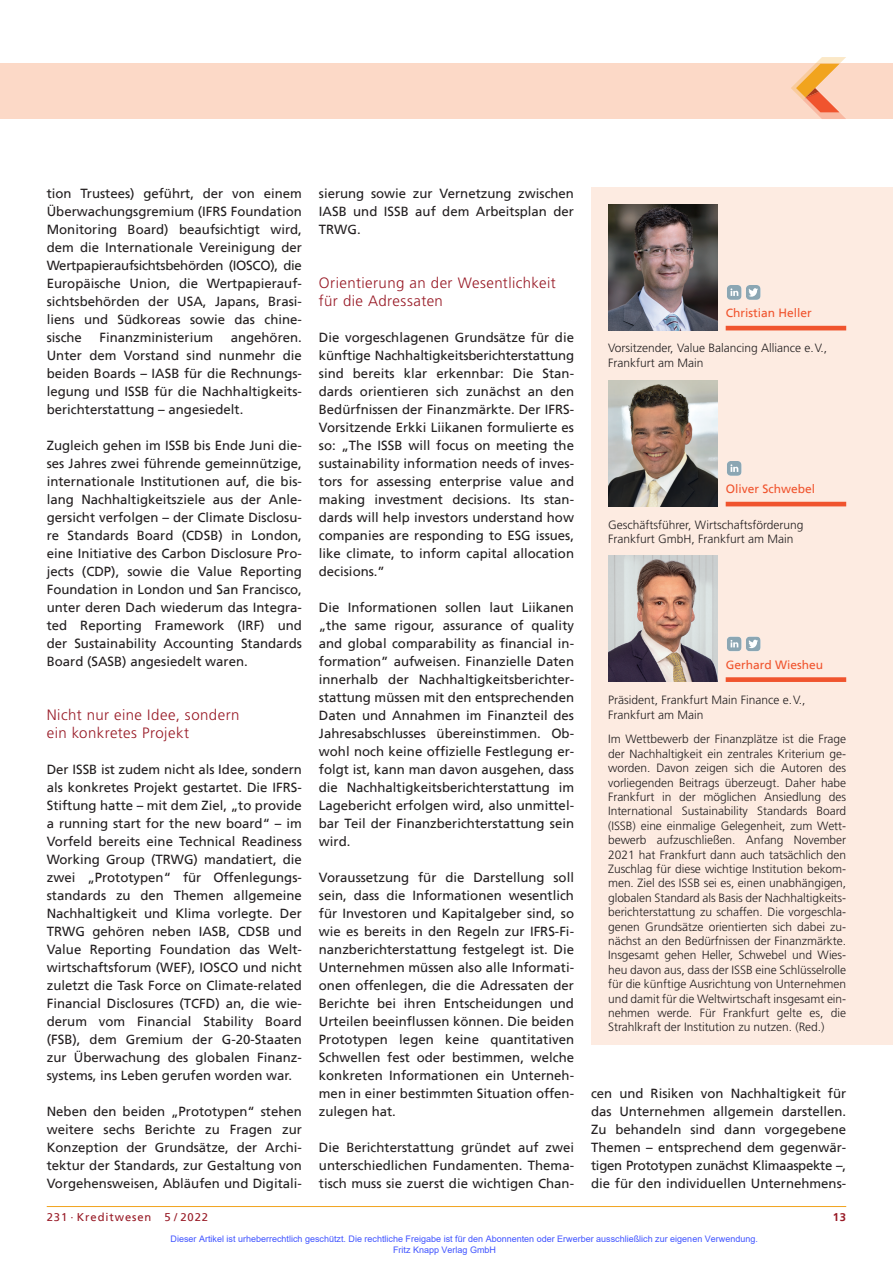
<style>
.page{position:relative;width:893px;height:1263px;background:#fff}
.page>*{position:absolute;margin:0;border:0;box-sizing:border-box;transform-origin:0 0}
.t1{font:300 15px/18px "Frutiger";letter-spacing:.03em;color:#981a26}
.t2{font:13.2px/18px "Frutiger";color:#231f20;text-align:justify}
.t3{font:300 12px/14.4px "Frutiger";color:#231f20}
.t4{font:12px "Frutiger";color:#f0542e}
.t5{font:11.25px "Frutiger";letter-spacing:.08em;color:#981a26}
.t6{font:700 11.25px "Frutiger";color:#981a26}
.t7{font:9px/10.8px "Arial";color:#4054ff}
</style>
<div class="page">
<hr style="left:47px;top:1206px;width:799px;height:1px;background:#f1a31e">
<div style="left:0;top:64px;width:893px;height:55px;background:#fcd9c7"></div>
<svg style="left:791px;top:57px;width:55px;height:62px"></svg>
<div style="left:591px;top:187px;width:302px;height:857px;background:#fdebe1"></div>
<img style="left:608px;top:204px;width:109px;height:126px">
<hr style="left:726px;top:326px;width:120px;height:4px;background:#f0542e">
<svg style="left:727px;top:285px;width:34px;height:15px"></svg>
<img style="left:608px;top:380px;width:109px;height:126px">
<img style="left:608px;top:556px;width:109px;height:126px">
<hr style="left:726px;top:502px;width:120px;height:4px;background:#f0542e">
<div style="left:726px;top:677px;width:120px;height:5px;background:#f0542e"></div>
<svg style="left:727px;top:461px;width:15px;height:15px"></svg>
<svg style="left:727px;top:636px;width:34px;height:15px"></svg>
<p class="t2" style="left:47px;top:185px;width:257px">tion Trustees) geführt, der von einem Überwachungsgremium (IFRS Foundation Monitoring Board) beaufsichtigt wird, dem die Internationale Vereinigung der Wertpapieraufsichtsbehörden (IOSCO), die Europäische Union, die Wertpapierauf&shy;sichtsbehörden der USA, Japans, Brasi&shy;liens und Südkoreas sowie das chine&shy;sische</p>
<p class="t2" style="left:47px;top:329px;width:257px;text-indent:184px">angehören.<br>Unter dem Vorstand sind nunmehr die beiden Boards – IASB für die Rechnungs&shy;legung und ISSB für die Nachhaltigkeits&shy;berichterstattung – angesiedelt.</p>
<p class="t2" style="left:47px;top:437px;width:257px">Zugleich gehen im ISSB bis Ende Juni die&shy;ses Jahres zwei führende gemeinnützige, internationale Institutionen auf, die bis&shy;lang Nachhaltigkeitsziele aus der Anle&shy;gersicht verfolgen – der Climate Disclosu&shy;re Standards Board (CDSB) in London, eine Initiative des Carbon Disclosure Pro&shy;jects (CDP), sowie die Value Reporting Foundation in London und San Francisco, unter deren Dach wiederum das Integra&shy;ted Reporting Framework (IRF) und der Sustainability Accounting Standards Board (SASB) angesiedelt waren.</p>
<p class="t1" style="left:47px;top:706px;width:194px">Nicht nur eine Idee, sondern ein konkretes Projekt</p>
<p class="t2" style="left:47px;top:761px;width:257px">Der ISSB ist zudem nicht als Idee, sondern als konkretes Projekt gestartet. Die IFRS-Stiftung hatte – mit dem Ziel, „to provide a running start for the new board“ – im Vorfeld bereits eine Technical Readiness Working Group (TRWG) mandatiert, die zwei „Prototypen“ für Offenlegungs&shy;standards zu den Themen allgemeine Nachhaltigkeit und Klima vorlegte. Der TRWG gehören neben IASB, CDSB und Value Reporting Foundation das Welt&shy;wirtschaftsforum (WEF), IOSCO und nicht zuletzt die Task Force on Climate-related Financial Disclosures (TCFD) an, die wie&shy;derum vom Financial Stability Board (FSB), dem Gremium der G-20-Staaten zur Überwachung des globalen Finanz&shy;systems, ins Leben gerufen worden war.</p>
<p class="t2" style="left:47px;top:1103px;width:257px">Neben den beiden „Prototypen“ stehen weitere sechs Berichte zu Fragen zur Konzeption der Grundsätze, der Archi&shy;tektur der Standards, zur Gestaltung von Vorgehensweisen, Abläufen und Digitali-</p>
<p class="t2" style="left:100px;top:329px;width:115px">Finanzministerium</p>
<p class="t2" style="left:319px;top:185px;width:257px">sierung sowie zur Vernetzung zwischen IASB und ISSB auf dem Arbeitsplan der TRWG.</p>
<p class="t1" style="left:319px;top:274px;width:238px">Orientierung an der Wesentlichkeit für die Adressaten</p>
<p class="t2" style="left:319px;top:329px;width:257px">Die vorgeschlagenen Grundsätze für die künftige Nachhaltigkeitsberichterstattung sind bereits klar erkennbar: Die Stan&shy;dards orientieren sich zunächst an den Bedürfnissen der Finanzmärkte. Der IFRS-Vorsitzende Erkki Liikanen formulierte es so: „The ISSB will focus on meeting the sustainability information needs of inves&shy;tors for assessing enterprise value and making investment decisions. Its stan&shy;dards will help investors understand how companies are responding to ESG issues, like climate, to inform capital allocation decisions.”</p>
<p class="t2" style="left:319px;top:599px;width:257px">Die Informationen sollen laut Liikanen „the same rigour, assurance of quality and global comparability as financial in&shy;formation” aufweisen. Finanzielle Daten innerhalb der Nachhaltigkeitsberichter&shy;stattung müssen mit den entsprechenden Daten und Annahmen im Finanzteil des Jahresabschlusses übereinstimmen. Ob&shy;wohl noch keine offizielle Festlegung er&shy;folgt ist, kann man davon ausgehen, dass die Nachhaltigkeitsberichterstattung im Lagebericht erfolgen wird, also unmittel&shy;bar Teil der Finanzberichterstattung sein wird.</p>
<p class="t2" style="left:319px;top:869px;width:257px">Voraussetzung für die Darstellung soll sein, dass die Informationen wesentlich für Investoren und Kapitalgeber sind, so wie es bereits in den Regeln zur IFRS-Fi&shy;nanzberichterstattung festgelegt ist. Die Unternehmen müssen also alle Informati&shy;onen offenlegen, die die Adressaten der Berichte bei ihren Entscheidungen und Urteilen beeinflussen können. Die beiden Prototypen legen keine quantitativen Schwellen fest oder bestimmen, welche konkreten Informationen ein Unterneh&shy;men in einer bestimmten Situation offen&shy;zulegen hat.</p>
<p class="t2" style="left:319px;top:1139px;width:257px">Die Berichterstattung gründet auf zwei unterschiedlichen Fundamenten. Thema&shy;tisch muss sie zuerst die wichtigen Chan-</p>
<p class="t4" style="left:726px;top:308px;width:88px">Christian Heller</p>
<p class="t3" style="left:608px;top:341px;width:221px">Vorsitzender, Value Balancing Alliance e.V.,<br>Frankfurt am Main</p>
<p class="t4" style="left:726px;top:484px;width:91px">Oliver Schwebel</p>
<p class="t3" style="left:608px;top:517px;width:197px">Geschäftsführer, Wirtschaftsförderung<br>Frankfurt GmbH, Frankfurt am Main</p>
<p class="t4" style="left:726px;top:659px;width:99px">Gerhard Wiesheu</p>
<p class="t3" style="left:608px;top:693px;width:199px">Präsident, Frankfurt Main Finance e.V.,<br>Frankfurt am Main</p>
<p class="t3" style="left:608px;top:732px;width:240px;text-align:justify">Im Wettbewerb der Finanzplätze ist die Frage der Nachhaltigkeit ein zentrales Kriterium ge&shy;worden. Davon zeigen sich die Autoren des vorliegenden Beitrags überzeugt. Daher habe Frankfurt in der möglichen Ansiedlung des International Sustainability Standards Board (ISSB) eine einmalige Gelegenheit, zum Wett&shy;bewerb aufzuschließen. Anfang November 2021 hat Frankfurt dann auch tatsächlich den Zuschlag für diese wichtige Institution bekom&shy;men. Ziel des ISSB sei es, einen unabhängigen, globalen Standard als Basis der Nachhaltigkeits&shy;berichterstattung zu schaffen. Die vorgeschla&shy;genen Grundsätze orientierten sich dabei zu&shy;nächst an den Bedürfnissen der Finanzmärkte.<br>Insgesamt gehen Heller, Schwebel und Wies&shy;heu davon aus, dass der ISSB eine Schlüsselrolle für die künftige Ausrichtung von Unternehmen und damit für die Weltwirtschaft insgesamt ein&shy;nehmen werde. Für Frankfurt gelte es, die Strahlkraft der Institution zu nutzen. (Red.)</p>
<p class="t2" style="left:591px;top:1085px;width:257px">cen und Risiken von Nachhaltigkeit für das Unternehmen allgemein darstellen.<br>Zu behandeln sind dann vorgegebene Themen – entsprechend dem gegenwär&shy;tigen Prototypen zunächst Klimaaspekte –, die für den individuellen Unternehmens-</p>
<p class="t5" style="left:47px;top:1211px;width:163px">231 · Kreditwesen 5 / 2022</p>
<p class="t6" style="left:833px;top:1211px;width:15px">13</p>
<p class="t7" style="left:393px;top:1233px;width:366px;text-indent:-223px">Dieser Artikel ist urheberrechtlich geschützt. Die rechtliche Freigabe ist für den Abonnenten oder Erwerber ausschließlich zur eigenen Verwendung.<br>Fritz Knapp Verlag GmbH</p>
</div>
